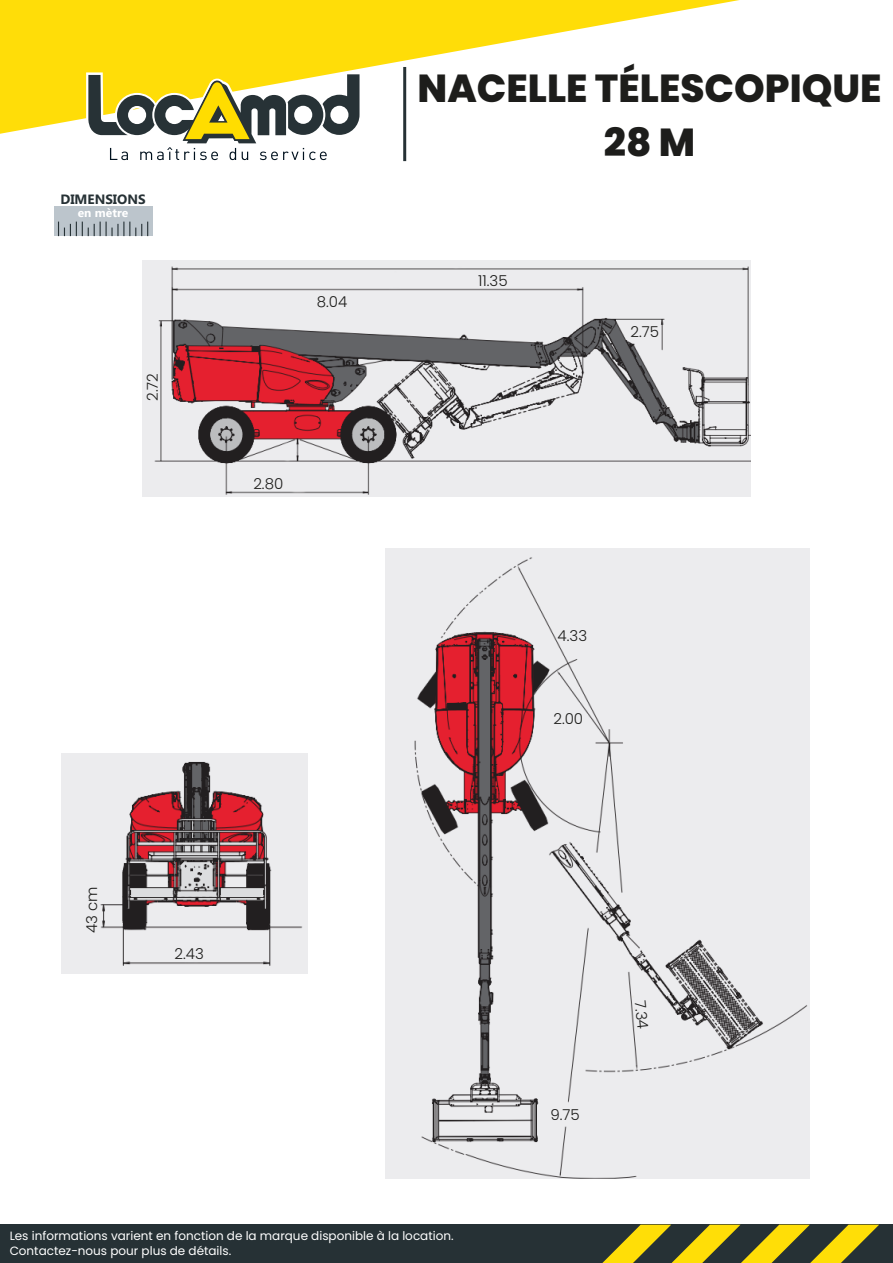
<style>
.page{position:relative;width:893px;height:1263px;background:#fff}
.page>*{position:absolute;margin:0;border:0;box-sizing:border-box;transform-origin:0 0}
.t1{font:800 39px "Poppins";color:#1d1d1b}
.t2{font:300 15px "Poppins";color:#1d1d1b}
.t3{font:700 13.5px "Microsoft Phags Pa";color:#263135}
.t4{font:12px "Poppins";color:#fff}
.t5{font:700 12px "Microsoft Phags Pa";color:#fff}
</style>
<div class="page">
<img style="left:62px;top:754px;width:246px;height:219px">
<img style="left:142px;top:260px;width:608px;height:236px">
<svg style="left:0;top:0;width:739px;height:134px;fill:#ffdd08"></svg>
<div style="left:0;top:1225px;width:893px;height:38px;background:#263135"></div>
<svg style="left:86px;top:72px;width:276px;height:88px"></svg>
<svg style="left:602px;top:1225px;width:277px;height:38px"></svg>
<hr style="left:403px;top:67px;width:3px;height:94px;background:#263135">
<div style="left:54px;top:206px;width:98px;height:30px;background:#bcc5cc"></div>
<svg style="left:58px;top:222px;width:90px;height:14px"></svg>
<img style="left:386px;top:548px;width:423px;height:631px">
<p class="t3" style="left:60px;top:190px;width:87px">DIMENSIONS</p>
<p class="t5" style="left:78px;top:204px;width:52px">en mètre</p>
<p class="t2" style="left:144px;top:401px;width:29px;rotate:-90deg">2.72</p>
<p class="t2" style="left:317px;top:293px;width:32px">8.04</p>
<p class="t2" style="left:253px;top:475px;width:31px">2.80</p>
<p class="t2" style="left:83px;top:933px;width:48px;rotate:-90deg">43 cm</p>
<p class="t2" style="left:175px;top:945px;width:31px">2.43</p>
<p class="t1" style="left:418px;top:65px;width:465px">NACELLE TÉLESCOPIQUE</p>
<p class="t1" style="left:604px;top:119px;width:93px">28 M</p>
<p class="t2" style="left:478px;top:272px;width:31px">11.35</p>
<p class="t2" style="left:631px;top:323px;width:30px">2.75</p>
<p class="t2" style="left:558px;top:627px;width:31px">4.33</p>
<p class="t2" style="left:553px;top:710px;width:31px">2.00</p>
<p class="t2" style="left:550px;top:1106px;width:31px">9.75</p>
<p class="t2" style="left:649px;top:999px;width:30px;rotate:84deg">7.34</p>
<p class="t4" style="left:10px;top:1229px;width:445px">Les informations varient en fonction de la marque disponible à la location.</p>
<p class="t4" style="left:10px;top:1244px;width:223px">Contactez-nous pour plus de détails.</p>
</div>
